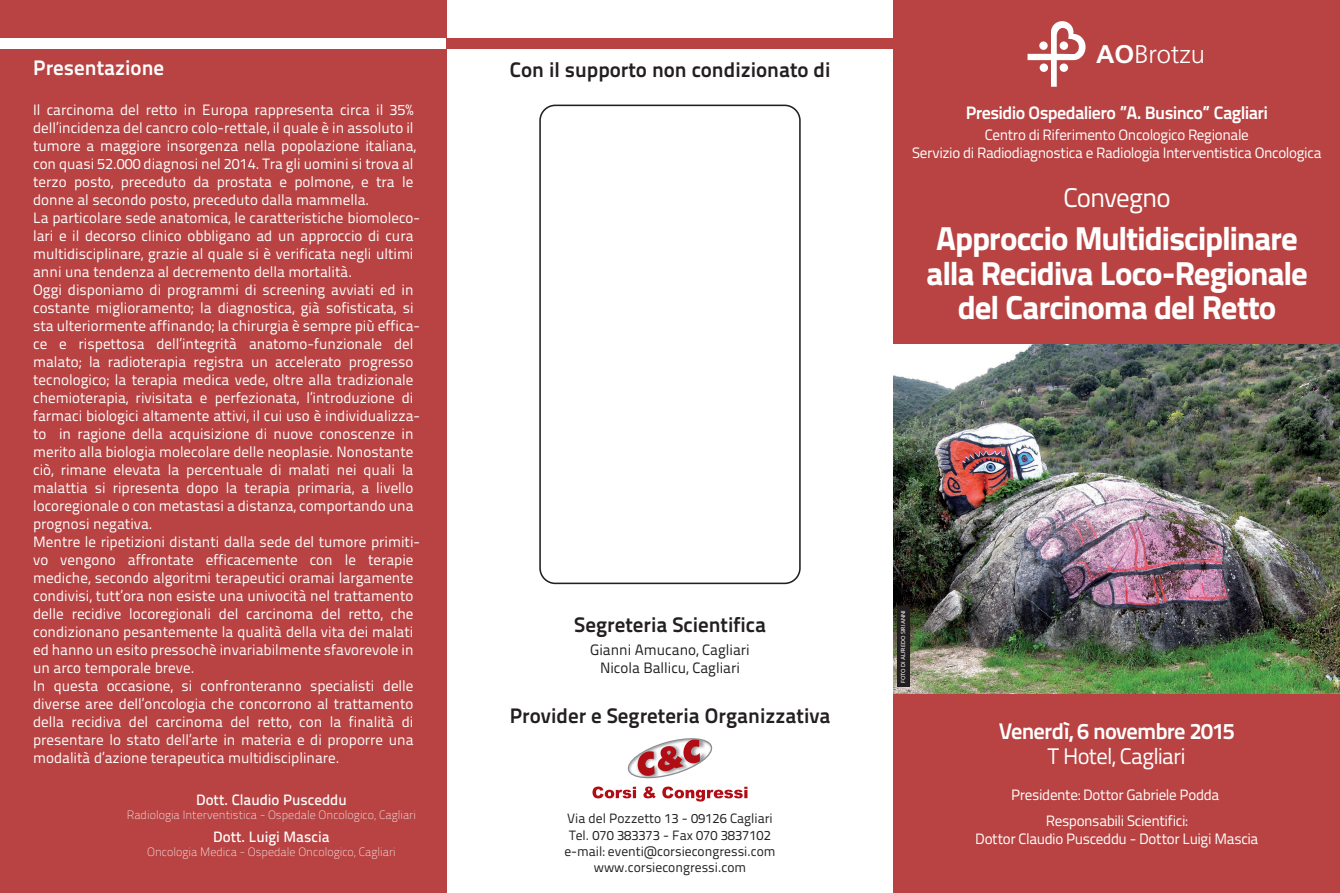
<style>
.page{position:relative;width:1340px;height:893px;background:#fff}
.page>*{position:absolute;margin:0;border:0;box-sizing:border-box;transform-origin:0 0}
.t1{font:800 33px/34.5px "Titillium Text 22 L";letter-spacing:-.035em;color:#fff;text-align:center}
.t2{font:27px "Titillium Text 22 L";letter-spacing:-.04em;color:#fff}
.t3{font:300 25.5px "Frutiger";color:#fff}
.t4{font:700 22.5px "Titillium Text 22 L";letter-spacing:-.035em;color:#fff}
.t5{font:22.5px "Titillium Text 22 L";letter-spacing:-.03em;color:#fff}
.t6{font:700 21px "Titillium Text 22 L";color:#231f20}
.t7{font:700 21px "Titillium Text 22 L";color:#fff}
.t8{font:700 18px "Titillium Text 22 L";letter-spacing:-.035em;color:#fff}
.t9{font:15px/18px "Titillium Text 22 L";color:#fff}
.t10{font:15px/25.5px "Titillium Text 22 L";letter-spacing:-.025em;color:#fff;text-align:center}
.t11{font:15px/18px "Titillium Text 22 L";color:#231f20;text-align:center}
.t12{font:500 15px "Titillium Text 22 L";color:#fff}
.t13{font:13.5px/16.2px "Titillium Text 22 L";color:#231f20;text-align:center}
.t14{font:100 12px "Titillium Text 22 L";color:#fff}
.t15{font:6px "Seravek";color:#fff}
.s1{font-weight:700}
</style>
<div class="page">
<div style="left:893px;top:0;width:446px;height:893px;background:#b84342"></div>
<div style="left:0;top:0;width:446px;height:893px;background:#b84342"></div>
<svg style="left:592px;top:738px;width:155px;height:63px"></svg>
<div style="left:0;top:38px;width:446px;height:11px;background:#fff"></div>
<img style="left:893px;top:345px;width:446px;height:348px">
<div style="left:539px;top:105px;width:261px;height:479px;border:2px solid #231f20;border-radius:15px"></div>
<div style="left:446px;top:38px;width:473px;height:11px;background:#b84342"></div>
<div style="left:897px;top:607px;width:12px;height:80px;background:#231f20"></div>
<svg style="left:1027px;top:21px;width:58px;height:66px"></svg>
<h3 class="t7" style="left:33px;top:52px;width:133px">Presentazione</h3>
<p class="t9" style="left:33px;top:100px;width:388px">Il carcinoma del retto in Europa rappresenta circa il 35% dell’incidenza del cancro colo-rettale, il quale è in assoluto il tumore a maggiore insorgenza nella popolazione italiana, con quasi 52.000 diagnosi nel 2014. Tra gli uomini si trova al terzo posto, preceduto da prostata e polmone, e tra le donne al secondo posto, preceduto dalla mammella.<br>La particolare sede anatomica, le caratteristiche biomoleco&shy;lari e il decorso clinico obbligano ad un approccio di cura multidisciplinare, grazie al quale si è verificata negli ultimi anni una tendenza al decremento della mortalità.<br>Oggi disponiamo di programmi di screening avviati ed in costante miglioramento; la diagnostica, già sofisticata, si sta ulteriormente affinando; la chirurgia è sempre più effica&shy;ce e rispettosa dell’integrità anatomo-funzionale del malato; la radioterapia registra un accelerato progresso tecnologico; la terapia medica vede, oltre alla tradizionale chemioterapia, rivisitata e perfezionata, l’introduzione di farmaci biologici altamente attivi, il cui uso è individualizza&shy;to in ragione della acquisizione di nuove conoscenze in merito alla biologia molecolare delle neoplasie. Nonostante ciò, rimane elevata la percentuale di malati nei quali la malattia si ripresenta dopo la terapia primaria, a livello locoregionale o con metastasi a distanza, comportando una prognosi negativa.<br>Mentre le ripetizioni distanti dalla sede del tumore primiti&shy;vo vengono affrontate efficacemente con le terapie mediche, secondo algoritmi terapeutici oramai largamente condivisi, tutt’ora non esiste una univocità nel trattamento delle recidive locoregionali del carcinoma del retto, che condizionano pesantemente la qualità della vita dei malati ed hanno un esito pressochè invariabilmente sfavorevole in un arco temporale breve.<br>In questa occasione, si confronteranno specialisti delle diverse aree dell’oncologia che concorrono al trattamento della recidiva del carcinoma del retto, con la finalità di presentare lo stato dell’arte in materia e di proporre una modalità d’azione terapeutica multidisciplinare.</p>
<p class="t12" style="left:196px;top:788px;width:152px">Dott. Claudio Pusceddu</p>
<p class="t14" style="left:127px;top:806px;width:291px">Radiologia Interventistica - Ospedale Oncologico, Cagliari</p>
<p class="t12" style="left:213px;top:825px;width:118px">Dott. Luigi Mascia</p>
<p class="t14" style="left:147px;top:843px;width:250px">Oncologia Medica - Ospedale Oncologico, Cagliari</p>
<h3 class="t6" style="left:510px;top:54px;width:322px">Con il supporto non condizionato di</h3>
<h3 class="t3" style="left:1096px;top:40px;width:110px"><span class="s1">AO</span>Brotzu</h3>
<p class="t8" style="left:965px;top:99px;width:304px">Presidio Ospedaliero ”A. Businco” Cagliari</p>
<p class="t10" style="left:912px;top:125px;width:411px;line-height:18px">Centro di Riferimento Oncologico Regionale<br>Servizio di Radiodiagnostica e Radiologia Interventistica Oncologica</p>
<h2 class="t2" style="left:1063px;top:178px;width:109px">Convegno</h2>
<h1 class="t1" style="left:926px;top:219px;width:383px">Approccio Multidisciplinare alla Recidiva Loco-Regionale del Carcinoma del Retto</h1>
<h3 class="t6" style="left:574px;top:608px;width:193px">Segreteria Scientifica</h3>
<p class="t15" style="left:898px;top:683px;width:75px;rotate:-90deg">FOTO DI ALFREDO SIRIANNI</p>
<p class="t11" style="left:590px;top:640px;width:161px">Gianni Amucano, Cagliari<br>Nicola Ballicu, Cagliari</p>
<h3 class="t6" style="left:510px;top:700px;width:322px">Provider e Segreteria Organizzativa</h3>
<p class="t13" style="left:564px;top:810px;width:212px">Via del Pozzetto 13 - 09126 Cagliari Tel. 070 383373 - Fax 070 3837102 e-mail: eventi@corsiecongressi.com www.corsiecongressi.com</p>
<h3 class="t4" style="left:998px;top:713px;width:238px">Venerdì, 6 novembre 2015</h3>
<h3 class="t5" style="left:1047px;top:740px;width:139px">T Hotel, Cagliari</h3>
<p class="t10" style="left:1011px;top:781px;width:209px">Presidente: Dottor Gabriele Podda<br>Responsabili Scientifici:</p>
<p class="t10" style="left:975px;top:825px;width:285px">Dottor Claudio Pusceddu - Dottor Luigi Mascia</p>
</div>
